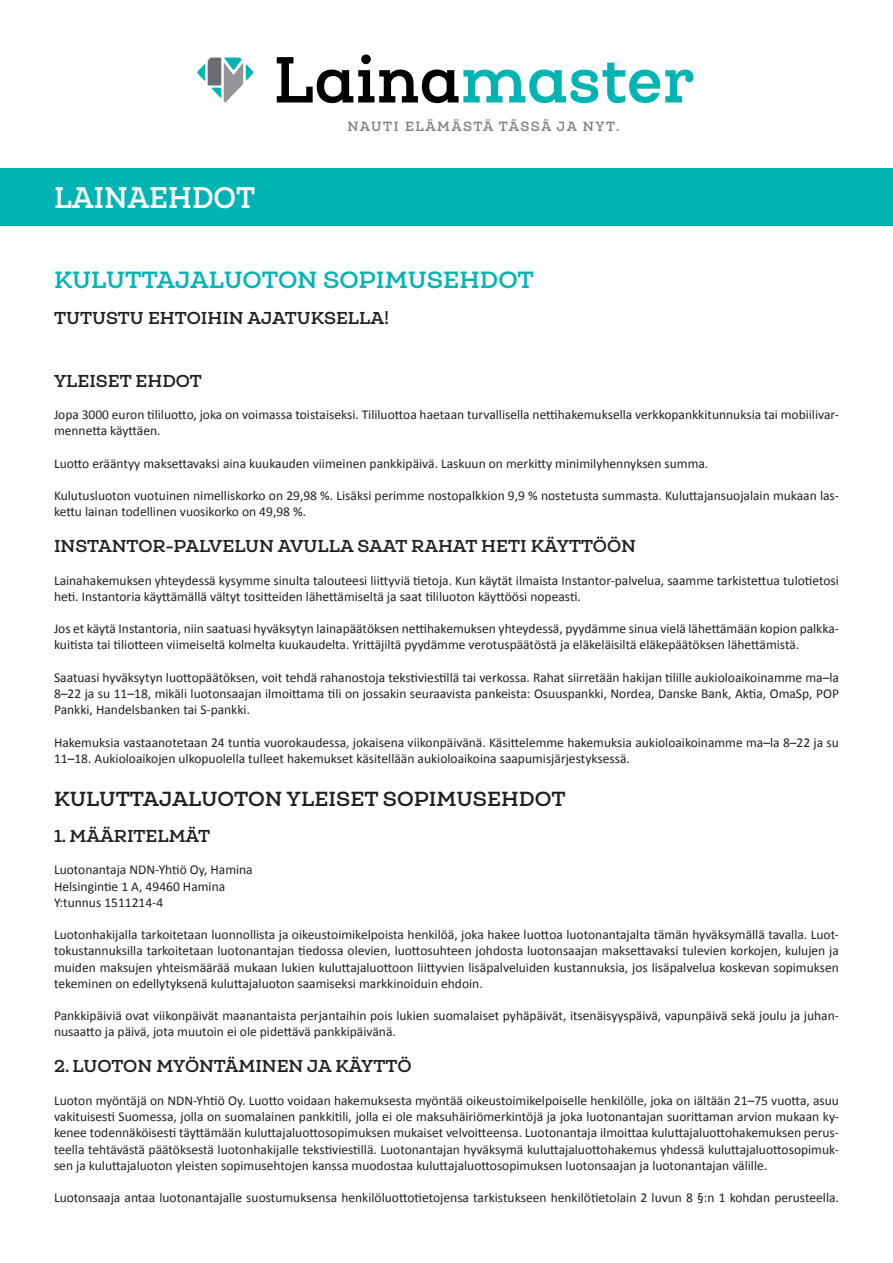
<style>
.page{position:relative;width:893px;height:1263px;background:#fff}
.page>*{position:absolute;margin:0;border:0;box-sizing:border-box;transform-origin:0 0}
.t1{font:700 62.1px "Queulat";color:#00b4b4}
.t2{font:700 28.5px "Queulat";color:#fff;scale:.92 1}
.t3{font:700 22.5px "Queulat";color:#00b4b4}
.t4{font:700 19.5px "Queulat";color:#231f20}
.t5{font:700 16.5px "Queulat";color:#231f20}
.t6{font:13.5px/16.2px "Calibri";color:#231f20}
.t7{font:700 12.75px "Queulat";letter-spacing:.12em;color:#808285}
.s1{color:#000}
</style>
<div class="page">
<svg style="left:197px;top:58px;width:57px;height:45px"></svg>
<div style="left:0;top:168px;width:893px;height:57px;background:#00b4b4"></div>
<p class="t1" style="left:273px;top:38px;width:423px"><span class="s1">Laina</span>master</p>
<p class="t7" style="left:347px;top:117px;width:273px">NAUTI ELÄMÄSTÄ TÄSSÄ JA NYT.</p>
<p class="t2" style="left:54px;top:178px;width:220px">LAINAEHDOT</p>
<p class="t3" style="left:54px;top:264px;width:481px">KULUTTAJALUOTON SOPIMUSEHDOT</p>
<p class="t5" style="left:54px;top:306px;width:337px">TUTUSTU EHTOIHIN AJATUKSELLA!</p>
<p class="t5" style="left:54px;top:369px;width:149px">YLEISET EHDOT</p>
<p class="t6" style="left:54px;top:406px;width:786px">Jopa 3000 euron tililuotto, joka on voimassa toistaiseksi. Tililuottoa haetaan turvallisella nettihakemuksella verkkopankkitunnuksia tai mobiilivar&shy;mennetta käyttäen.</p>
<p class="t6" style="left:54px;top:455px;width:656px">Luotto erääntyy maksettavaksi aina kuukauden viimeinen pankkipäivä. Laskuun on merkitty minimilyhennyksen summa.</p>
<p class="t6" style="left:54px;top:487px;width:786px">Kulutusluoton vuotuinen nimelliskorko on 29,98 %. Lisäksi perimme nostopalkkion 9,9 % nostetusta summasta. Kuluttajansuojalain mukaan las&shy;kettu lainan todellinen vuosikorko on 49,98 %.</p>
<p class="t5" style="left:54px;top:535px;width:583px">INSTANTOR-PALVELUN AVULLA SAAT RAHAT HETI KÄYTTÖÖN</p>
<p class="t6" style="left:54px;top:572px;width:786px">Lainahakemuksen yhteydessä kysymme sinulta talouteesi liittyviä tietoja. Kun käytät ilmaista Instantor-palvelua, saamme tarkistettua tulotietosi heti. Instantoria käyttämällä vältyt tositteiden lähettämiseltä ja saat tililuoton käyttöösi nopeasti.</p>
<p class="t6" style="left:54px;top:621px;width:786px">Jos et käytä Instantoria, niin saatuasi hyväksytyn lainapäätöksen nettihakemuksen yhteydessä, pyydämme sinua vielä lähettämään kopion palkka&shy;kuitista tai tiliotteen viimeiseltä kolmelta kuukaudelta. Yrittäjiltä pyydämme verotuspäätöstä ja eläkeläisiltä eläkepäätöksen lähettämistä.</p>
<p class="t6" style="left:54px;top:669px;width:786px;text-align:justify">Saatuasi hyväksytyn luottopäätöksen, voit tehdä rahanostoja tekstiviestillä tai verkossa. Rahat siirretään hakijan tilille aukioloaikoinamme ma–la 8–22 ja su 11–18, mikäli luotonsaajan ilmoittama tili on jossakin seuraavista pankeista: Osuuspankki, Nordea, Danske Bank, Aktia, OmaSp, POP Pankki, Handelsbanken tai S-pankki.</p>
<p class="t6" style="left:54px;top:734px;width:786px">Hakemuksia vastaanotetaan 24 tuntia vuorokaudessa, jokaisena viikonpäivänä. Käsittelemme hakemuksia aukioloaikoinamme ma–la 8–22 ja su<br>11–18. Aukioloaikojen ulkopuolella tulleet hakemukset käsitellään aukioloaikoina saapumisjärjestyksessä.</p>
<p class="t4" style="left:54px;top:786px;width:513px">KULUTTAJALUOTON YLEISET SOPIMUSEHDOT</p>
<p class="t5" style="left:54px;top:825px;width:158px">1. MÄÄRITELMÄT</p>
<p class="t6" style="left:54px;top:862px;width:200px">Luotonantaja NDN-Yhtiö Oy, Hamina</p>
<p class="t6" style="left:54px;top:878px;width:173px">Helsingintie 1 A, 49460 Hamina</p>
<p class="t6" style="left:54px;top:894px;width:111px">Y:tunnus 1511214-4</p>
<p class="t6" style="left:54px;top:927px;width:786px;text-align:justify">Luotonhakijalla tarkoitetaan luonnollista ja oikeustoimikelpoista henkilöä, joka hakee luottoa luotonantajalta tämän hyväksymällä tavalla. Luot&shy;tokustannuksilla tarkoitetaan luotonantajan tiedossa olevien, luottosuhteen johdosta luotonsaajan maksettavaksi tulevien korkojen, kulujen ja muiden maksujen yhteismäärää mukaan lukien kuluttajaluottoon liittyvien lisäpalveluiden kustannuksia, jos lisäpalvelua koskevan sopimuksen tekeminen on edellytyksenä kuluttajaluoton saamiseksi markkinoiduin ehdoin.</p>
<p class="t6" style="left:54px;top:1008px;width:786px">Pankkipäiviä ovat viikonpäivät maanantaista perjantaihin pois lukien suomalaiset pyhäpäivät, itsenäisyyspäivä, vapunpäivä sekä joulu ja juhan&shy;nusaatto ja päivä, jota muutoin ei ole pidettävä pankkipäivänä.</p>
<p class="t5" style="left:54px;top:1055px;width:359px">2. LUOTON MYÖNTÄMINEN JA KÄYTTÖ</p>
<p class="t6" style="left:54px;top:1092px;width:786px;text-align:justify">Luoton myöntäjä on NDN-Yhtiö Oy. Luotto voidaan hakemuksesta myöntää oikeustoimikelpoiselle henkilölle, joka on iältään 21–75 vuotta, asuu vakituisesti Suomessa, jolla on suomalainen pankkitili, jolla ei ole maksuhäiriömerkintöjä ja joka luotonantajan suorittaman arvion mukaan ky&shy;kenee todennäköisesti täyttämään kuluttajaluottosopimuksen mukaiset velvoitteensa. Luotonantaja ilmoittaa kuluttajaluottohakemuksen perus&shy;teella tehtävästä päätöksestä luotonhakijalle tekstiviestillä. Luotonantajan hyväksymä kuluttajaluottohakemus yhdessä kuluttajaluottosopimuk&shy;sen ja kuluttajaluoton yleisten sopimusehtojen kanssa muodostaa kuluttajaluottosopimuksen luotonsaajan ja luotonantajan välille.</p>
<p class="t6" style="left:54px;top:1189px;width:786px">Luotonsaaja antaa luotonantajalle suostumuksensa henkilöluottotietojensa tarkistukseen henkilötietolain 2 luvun 8 §:n 1 kohdan perusteella.</p>
</div>
